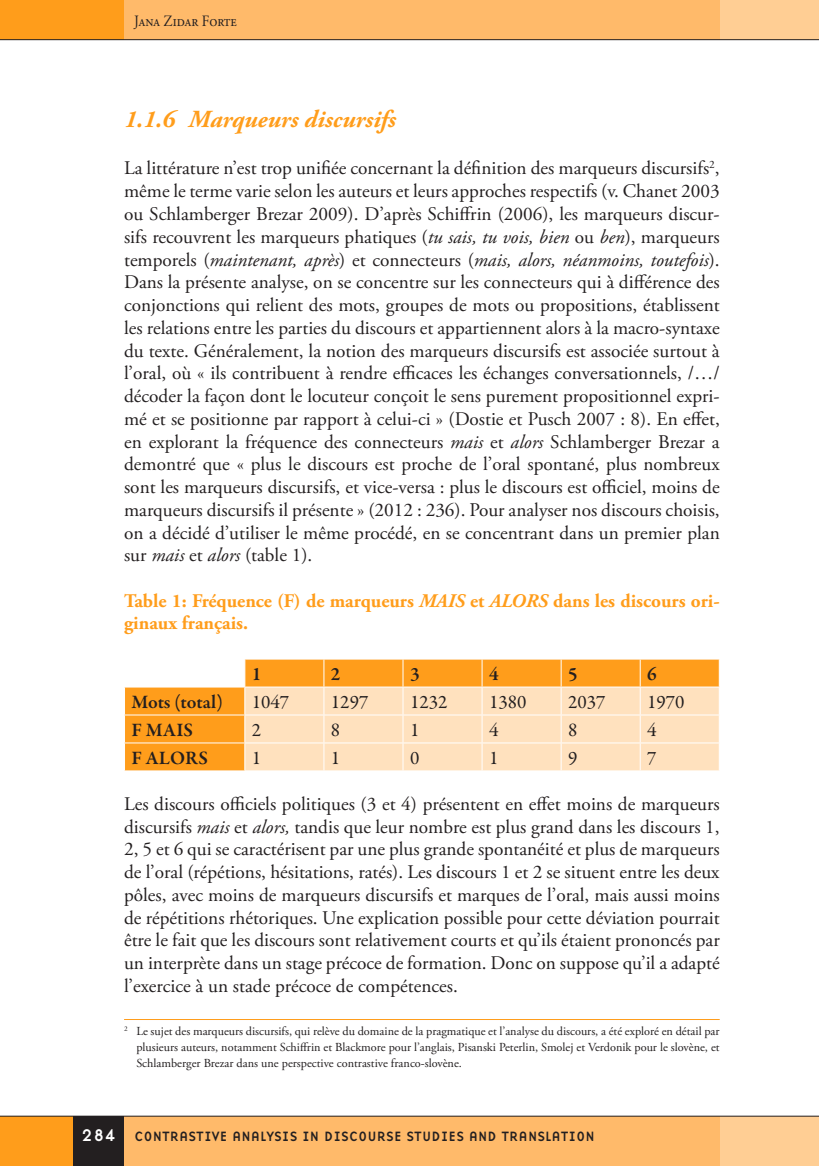
<style>
.page{position:relative;width:819px;height:1166px;background:#fff}
.page>*{position:absolute;margin:0;border:0;box-sizing:border-box;transform-origin:0 0}
.t1{font:italic 700 24.5px "Adobe Garamond Pro";color:#ff9d1b}
.t2{font:19.25px/22.8px "Adobe Garamond Pro";color:#231f20;text-align:justify}
.t3{font:700 19.25px/22.4px "Adobe Garamond Pro";color:#ff9d1b}
.t4{font:19.25px "Garamond Premr Pro";color:#231f20}
.t5{font:600 19.25px "Garamond Premr Pro";color:#231f20}
.t6{font:17.5px "Base Nine";color:#fff}
.t7{font:15.75px "Adobe Garamond Pro";color:#231f20;scale:.9 1}
.t8{font:14px "Base Nine";color:#231f20}
.t9{font:12.25px/15.8px "Adobe Garamond Pro";color:#231f20;text-align:justify}
.s1{font-style:italic}
</style>
<div class="page">
<div style="left:124px;top:1116px;width:620px;height:50px;background:#ffba6a"></div>
<div style="left:719px;top:1116px;width:99px;height:50px;background:#ffce94"></div>
<div style="left:122px;top:0;width:597px;height:40px;background:#ffba6a"></div>
<div style="left:719px;top:0;width:99px;height:40px;background:#ffce94"></div>
<div style="left:0;top:1116px;width:74px;height:50px;background:#ff9d1b"></div>
<div style="left:74px;top:1116px;width:50px;height:50px;background:#231f20"></div>
<div style="left:0;top:0;width:124px;height:40px;background:#ff9d1b"></div>
<hr style="left:0;top:39px;width:818px;height:1px;background:#231f20">
<hr style="left:0;top:1116px;width:818px;height:1px;background:#231f20">
<svg style="left:125px;top:659px;width:593px;height:111px;background:#ffab3c"></svg>
<svg style="left:245px;top:687px;width:473px;height:83px;background:#ffe2c0"></svg>
<hr style="left:124px;top:686px;width:121px;height:1px;background:#fff">
<hr style="left:245px;top:686px;width:79px;height:1px;background:#fff">
<hr style="left:324px;top:686px;width:79px;height:1px;background:#fff">
<hr style="left:403px;top:686px;width:79px;height:1px;background:#fff">
<hr style="left:482px;top:686px;width:79px;height:1px;background:#fff">
<hr style="left:561px;top:686px;width:79px;height:1px;background:#fff">
<hr style="left:640px;top:686px;width:79px;height:1px;background:#fff">
<hr style="left:124px;top:714px;width:121px;height:1px;background:#fff">
<hr style="left:245px;top:714px;width:79px;height:1px;background:#fff">
<hr style="left:324px;top:714px;width:79px;height:1px;background:#fff">
<hr style="left:403px;top:714px;width:79px;height:1px;background:#fff">
<hr style="left:482px;top:714px;width:79px;height:1px;background:#fff">
<hr style="left:561px;top:714px;width:79px;height:1px;background:#fff">
<hr style="left:640px;top:714px;width:79px;height:1px;background:#fff">
<hr style="left:124px;top:742px;width:121px;height:1px;background:#fff">
<hr style="left:245px;top:742px;width:79px;height:1px;background:#fff">
<svg style="left:244px;top:659px;width:1px;height:111px"></svg>
<hr style="left:324px;top:742px;width:79px;height:1px;background:#fff">
<svg style="left:323px;top:659px;width:1px;height:111px"></svg>
<hr style="left:403px;top:742px;width:79px;height:1px;background:#fff">
<svg style="left:402px;top:659px;width:1px;height:111px"></svg>
<hr style="left:482px;top:742px;width:79px;height:1px;background:#fff">
<svg style="left:481px;top:659px;width:1px;height:111px"></svg>
<hr style="left:561px;top:742px;width:79px;height:1px;background:#fff">
<svg style="left:560px;top:659px;width:1px;height:111px"></svg>
<hr style="left:640px;top:742px;width:79px;height:1px;background:#fff">
<svg style="left:639px;top:659px;width:1px;height:111px"></svg>
<svg style="left:718px;top:659px;width:1px;height:111px"></svg>
<hr style="left:124px;top:1019px;width:595px;height:1px;background:#ff9d1b">
<p class="t7" style="left:134px;top:11px;width:116px">Jana Zidar Forte</p>
<p class="t1" style="left:124px;top:105px;width:273px">1.1.6 Marqueurs discursifs</p>
<p class="t2" style="left:124px;top:158px;width:597px">La littérature n’est trop unifiée concernant la définition des marqueurs discursifs<sup>2</sup>, même le terme varie selon les auteurs et leurs approches respectifs (v. Chanet 2003 ou Schlamberger Brezar 2009). D’après Schiffrin (2006), les marqueurs discur&shy;sifs recouvrent les marqueurs phatiques (<span class="s1">tu sais, tu vois, bien</span> ou <span class="s1">ben</span>), marqueurs temporels (<span class="s1">maintenant, après</span>) et connecteurs (<span class="s1">mais, alors, néanmoins, toutefois</span>).<br>Dans la présente analyse, on se concentre sur les connecteurs qui à différence des conjonctions qui relient des mots, groupes de mots ou propositions, établissent les relations entre les parties du discours et appartiennent alors à la macro-syntaxe du texte. Généralement, la notion des marqueurs discursifs est associée surtout à l’oral, où « ils contribuent à rendre efficaces les échanges conversationnels, /…/ décoder la façon dont le locuteur conçoit le sens purement propositionnel expri&shy;mé et se positionne par rapport à celui-ci » (Dostie et Pusch 2007 : 8). En effet, en explorant la fréquence des connecteurs <span class="s1">mais</span> et <span class="s1">alors</span> Schlamberger Brezar a demontré que « plus le discours est proche de l’oral spontané, plus nombreux sont les marqueurs discursifs, et vice-versa : plus le discours est officiel, moins de marqueurs discursifs il présente » (2012 : 236). Pour analyser nos discours choisis, on a décidé d’utiliser le même procédé, en se concentrant dans un premier plan sur <span class="s1">mais</span> et <span class="s1">alors</span> (table 1).</p>
<p class="t3" style="left:124px;top:589px;width:597px">Table 1: Fréquence (F) de marqueurs <span class="s1">MAIS</span> et <span class="s1">ALORS</span> dans les discours ori&shy;ginaux français.</p>
<p class="t5" style="left:252px;top:662px;width:11px">1</p>
<p class="t5" style="left:331px;top:662px;width:11px">2</p>
<p class="t5" style="left:410px;top:662px;width:11px">3</p>
<p class="t5" style="left:489px;top:662px;width:11px">4</p>
<p class="t5" style="left:568px;top:662px;width:11px">5</p>
<p class="t5" style="left:647px;top:662px;width:11px">6</p>
<p class="t5" style="left:131px;top:690px;width:93px">Mots (total)</p>
<p class="t4" style="left:252px;top:690px;width:39px">1047</p>
<p class="t4" style="left:331px;top:690px;width:39px">1297</p>
<p class="t4" style="left:410px;top:690px;width:39px">1232</p>
<p class="t4" style="left:489px;top:690px;width:39px">1380</p>
<p class="t4" style="left:568px;top:690px;width:39px">2037</p>
<p class="t4" style="left:647px;top:690px;width:39px">1970</p>
<p class="t5" style="left:131px;top:718px;width:63px">F MAIS</p>
<p class="t4" style="left:252px;top:718px;width:11px">2</p>
<p class="t4" style="left:331px;top:718px;width:11px">8</p>
<p class="t4" style="left:410px;top:718px;width:11px">1</p>
<p class="t4" style="left:489px;top:718px;width:11px">4</p>
<p class="t4" style="left:568px;top:718px;width:11px">8</p>
<p class="t4" style="left:647px;top:718px;width:11px">4</p>
<p class="t5" style="left:131px;top:746px;width:78px">F ALORS</p>
<p class="t4" style="left:252px;top:746px;width:11px">1</p>
<p class="t4" style="left:331px;top:746px;width:11px">1</p>
<p class="t4" style="left:410px;top:746px;width:11px">0</p>
<p class="t4" style="left:489px;top:746px;width:11px">1</p>
<p class="t4" style="left:568px;top:746px;width:11px">9</p>
<p class="t4" style="left:647px;top:746px;width:11px">7</p>
<p class="t2" style="left:124px;top:793px;width:597px">Les discours officiels politiques (3 et 4) présentent en effet moins de marqueurs discursifs <span class="s1">mais</span> et <span class="s1">alors,</span> tandis que leur nombre est plus grand dans les discours 1, 2, 5 et 6 qui se caractérisent par une plus grande spontanéité et plus de marqueurs de l’oral (répétions, hésitations, ratés). Les discours 1 et 2 se situent entre les deux pôles, avec moins de marqueurs discursifs et marques de l’oral, mais aussi moins de répétitions rhétoriques. Une explication possible pour cette déviation pourrait être le fait que les discours sont relativement courts et qu’ils étaient prononcés par un interprète dans un stage précoce de formation. Donc on suppose qu’il a adapté l’exercice à un stade précoce de compétences.</p>
<p class="t9" style="left:136px;top:1024px;width:584px;text-indent:-12px"><sup>2</sup> Le sujet des marqueurs discursifs, qui relève du domaine de la pragmatique et l’analyse du discours, a été exploré en détail par plusieurs auteurs, notamment Schiffrin et Blackmore pour l’anglais, Pisanski Peterlin, Smolej et Verdonik pour le slovène, et Schlamberger Brezar dans une perspective contrastive franco-slovène.</p>
<p class="t6" style="left:81px;top:1123px;width:37px">284</p>
<p class="t8" style="left:134px;top:1126px;width:462px">CONTRASTIVE ANALYSIS IN DISCOURSE STUDIES AND TRANSLATION</p>
</div>
